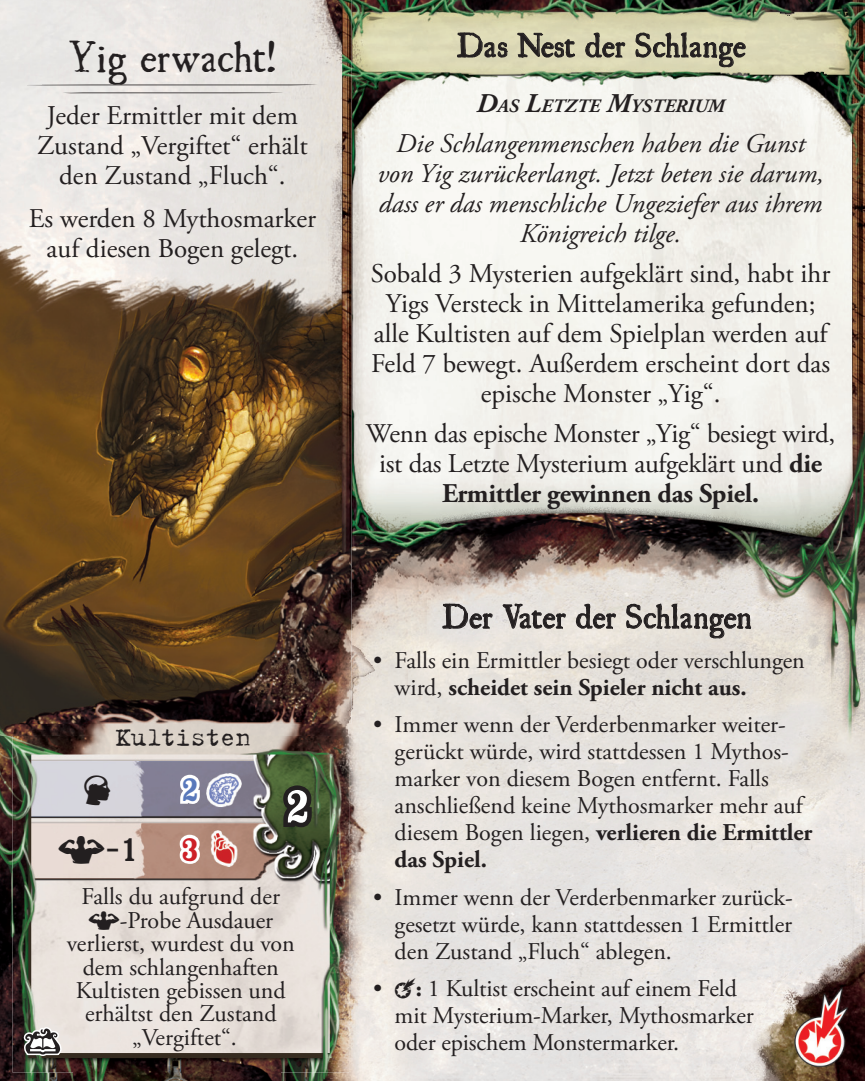
<style>
.page{position:relative;width:865px;height:1081px;background:#fff}
.page>*{position:absolute;margin:0;border:0;box-sizing:border-box;transform-origin:0 0}
.t1{font:51px "Rosewood Std Fill";color:#fff}
.t2{font:39px "Ugly Qua";color:#231f20}
.t3{font:36px "Rosewood Std Fill";color:#231f20}
.t4{font:36px "Rosewood Std Fill";color:#cd2027}
.t5{font:36px "Rosewood Std Fill";color:#5978bb}
.t6{font:30px "Ugly Qua";color:#231f20}
.t7{font:27px/30px "Adobe Garamond Pro";color:#231f20;text-align:center}
.t8{font:italic 27px/30px "Adobe Garamond Pro";color:#231f20;text-align:center}
.t9{font:27px "Typical Writer";letter-spacing:-.045em;color:#231f20}
.t10{font:24px/27px "Adobe Garamond Pro";color:#231f20}
.t11{font:italic 700 18.9px "Adobe Garamond Pro";color:#231f20}
.s1{font-size:27px}
.s2{font-weight:700}
</style>
<div class="page">
<img style="left:348px;top:0;width:516px;height:797px">
<img style="left:0;top:735px;width:74px;height:345px">
<img style="left:280px;top:797px;width:584px;height:283px">
<img style="left:74px;top:1072px;width:206px;height:8px">
<img style="left:0;top:723px;width:348px;height:12px">
<img style="left:12px;top:735px;width:337px;height:337px">
<img style="left:0;top:0;width:351px;height:723px">
<img style="left:723px;top:914px;width:141px;height:166px">
<img style="left:206px;top:771px;width:36px;height:37px">
<img style="left:206px;top:829px;width:37px;height:37px">
<svg style="left:278px;top:780px;width:38px;height:55px;background:#343c28"></svg>
<svg style="left:177px;top:831px;width:26px;height:35px"></svg>
<svg style="left:177px;top:771px;width:26px;height:38px"></svg>
<svg style="left:442px;top:603px;width:50px;height:25px"></svg>
<svg style="left:502px;top:603px;width:63px;height:25px;background:#bbb7b2"></svg>
<svg style="left:575px;top:603px;width:40px;height:25px"></svg>
<svg style="left:625px;top:603px;width:126px;height:35px;background:#c2bdb7"></svg>
<svg style="left:456px;top:32px;width:51px;height:26px"></svg>
<svg style="left:517px;top:0;width:57px;height:58px;background:#a4a184"></svg>
<svg style="left:584px;top:32px;width:41px;height:26px"></svg>
<svg style="left:635px;top:32px;width:110px;height:35px;background:#bab69a"></svg>
<svg style="left:62px;top:92px;width:220px;height:1px"></svg>
<svg style="left:27px;top:84px;width:291px;height:1px"></svg>
<svg style="left:24px;top:1026px;width:38px;height:29px"></svg>
<svg style="left:59px;top:835px;width:46px;height:28px"></svg>
<svg style="left:84px;top:775px;width:26px;height:30px"></svg>
<svg style="left:89px;top:910px;width:30px;height:19px"></svg>
<svg style="left:395px;top:977px;width:20px;height:20px"></svg>
<h2 class="t2" style="left:69px;top:27px;width:209px">Yig erwacht!</h2>
<p class="t7" style="left:37px;top:101px;width:272px">Jeder Ermittler mit dem<br>Zustand „Vergiftet“ erhält den Zustand „Fluch“.</p>
<p class="t7" style="left:29px;top:205px;width:289px">Es werden 8 Mythosmarker auf diesen Bogen gelegt.</p>
<p class="t9" style="left:115px;top:721px;width:137px">Kultisten</p>
<h3 class="t3" style="left:105px;top:830px;width:33px">–1</h3>
<h3 class="t5" style="left:180px;top:769px;width:20px">2</h3>
<h3 class="t4" style="left:180px;top:829px;width:21px">3</h3>
<h1 class="t1" style="left:284px;top:778px;width:28px">2</h1>
<p class="t10" style="left:82px;top:883px;width:200px">Falls du aufgrund der</p>
<p class="t10" style="left:120px;top:907px;width:155px">-Probe Ausdauer</p>
<p class="t10" style="left:67px;top:930px;width:229px">verlierst, wurdest du von</p>
<p class="t10" style="left:83px;top:953px;width:197px">dem schlangenhaften</p>
<p class="t10" style="left:76px;top:977px;width:211px">Kultisten gebissen und</p>
<p class="t10" style="left:85px;top:1000px;width:193px">erhältst den Zustand</p>
<p class="t10" style="left:132px;top:1024px;width:106px">„Vergiftet“.</p>
<p class="t6" style="left:456px;top:22px;width:291px">Das Nest der Schlange</p>
<p class="t11" style="left:476px;top:95px;width:249px"><span class="s1">D</span>AS <span class="s1">L</span>ETZTE <span class="s1">M</span>YSTERIUM</p>
<p class="t8" style="left:377px;top:129px;width:447px">Die Schlangenmenschen haben die Gunst von Yig zurückerlangt. Jetzt beten sie darum, dass er das menschliche Ungeziefer aus ihrem Königreich tilge.</p>
<p class="t7" style="left:370px;top:259px;width:461px">Sobald 3 Mysterien aufgeklärt sind, habt ihr Yigs Versteck in Mittelamerika gefunden; alle Kultisten auf dem Spielplan werden auf Feld 7 bewegt. Außerdem erscheint dort das epische Monster „Yig“.</p>
<p class="t7" style="left:365px;top:419px;width:470px">Wenn das epische Monster „Yig“ besiegt wird, ist das Letzte Mysterium aufgeklärt und <span class="s2">die<br>Ermittler gewinnen das Spiel.</span></p>
<p class="t6" style="left:441px;top:593px;width:311px">Der Vater der Schlangen</p>
<p class="t10" style="left:394px;top:647px;width:411px;text-indent:-22px">• Falls ein Ermittler besiegt oder verschlungen wird, <span class="s2">scheidet sein Spieler nicht aus.</span></p>
<p class="t10" style="left:394px;top:711px;width:419px;text-indent:-22px">• Immer wenn der Verderbenmarker weiter&shy;gerückt würde, wird stattdessen 1 Mythos&shy;marker von diesem Bogen entfernt. Falls anschließend keine Mythos marker mehr auf diesem Bogen liegen, <span class="s2">verlieren die Ermittler das Spiel.</span></p>
<p class="t10" style="left:394px;top:884px;width:399px;text-align:justify;text-indent:-22px">• Immer wenn der Verderbenmarker zurück&shy;gesetzt würde, kann stattdessen 1 Ermittler den Zustand „Fluch“ ablegen.</p>
<p class="t10" style="left:394px;top:975px;width:360px;text-indent:-22px">• <span class="s2">:</span> 1 Kultist erscheint auf einem Feld mit Mysterium-Marker, Mythos marker oder epischem Monstermarker.</p>
</div>
